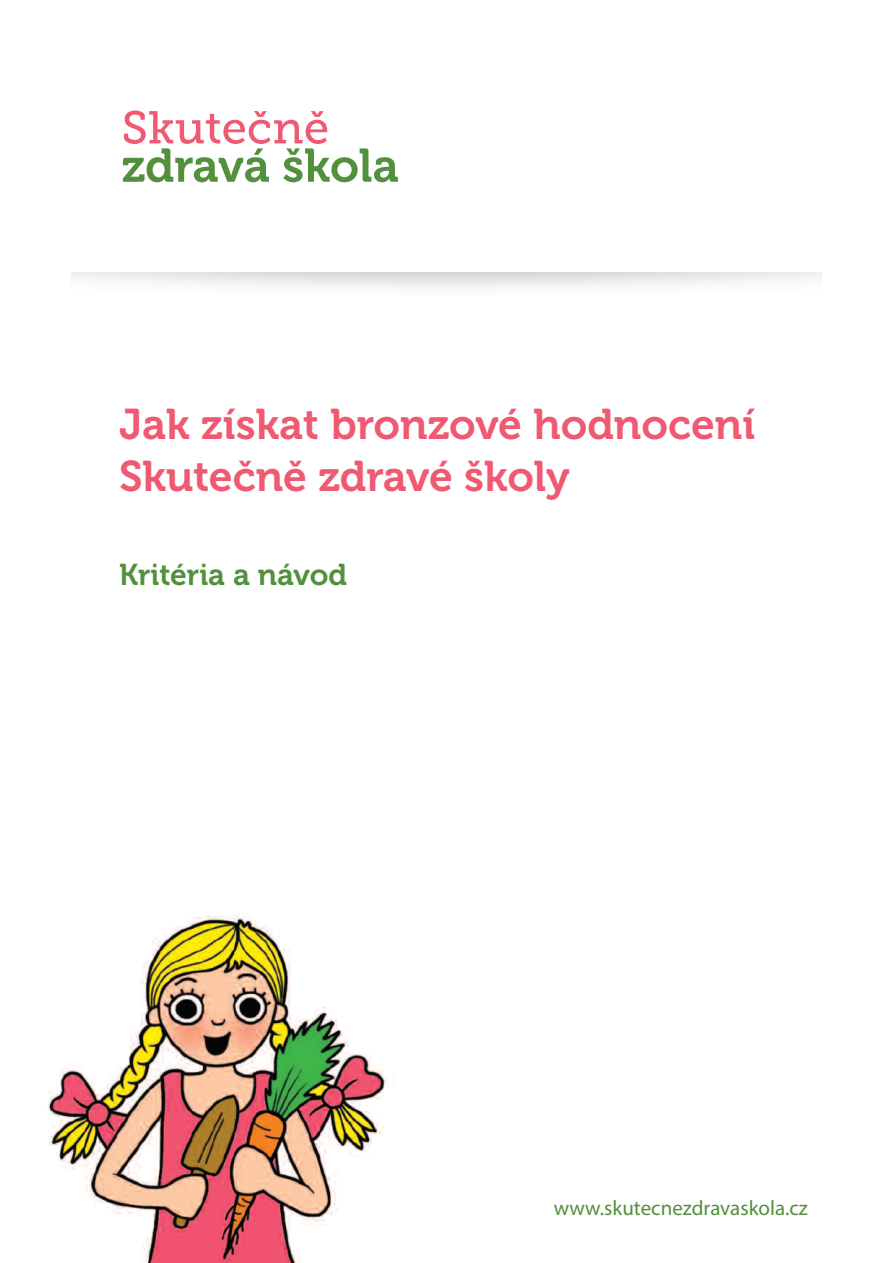
<style>
.page{position:relative;width:893px;height:1263px;background:#fff}
.page>*{position:absolute;margin:0;border:0;box-sizing:border-box;transform-origin:0 0}
.t1{font:42.75px/51.3px "Museo 700";color:#f05972}
.t2{font:30px "Museo 700";color:#52903e}
.t3{font:21px "Myriad Pro";color:#52903e}
</style>
<div class="page">
<svg style="left:71px;top:272px;width:751px;height:16px"></svg>
<img style="left:48px;top:915px;width:346px;height:348px">
<svg style="left:123px;top:111px;width:275px;height:71px"></svg>
<p class="t1" style="left:119px;top:403px;width:638px">Jak získat bronzové hodnocení<br>Skutečně zdravé školy</p>
<p class="t2" style="left:119px;top:563px;width:229px">Kritéria a návod</p>
<p class="t3" style="left:554px;top:1200px;width:256px">www.skutecnezdravaskola.cz</p>
</div>
